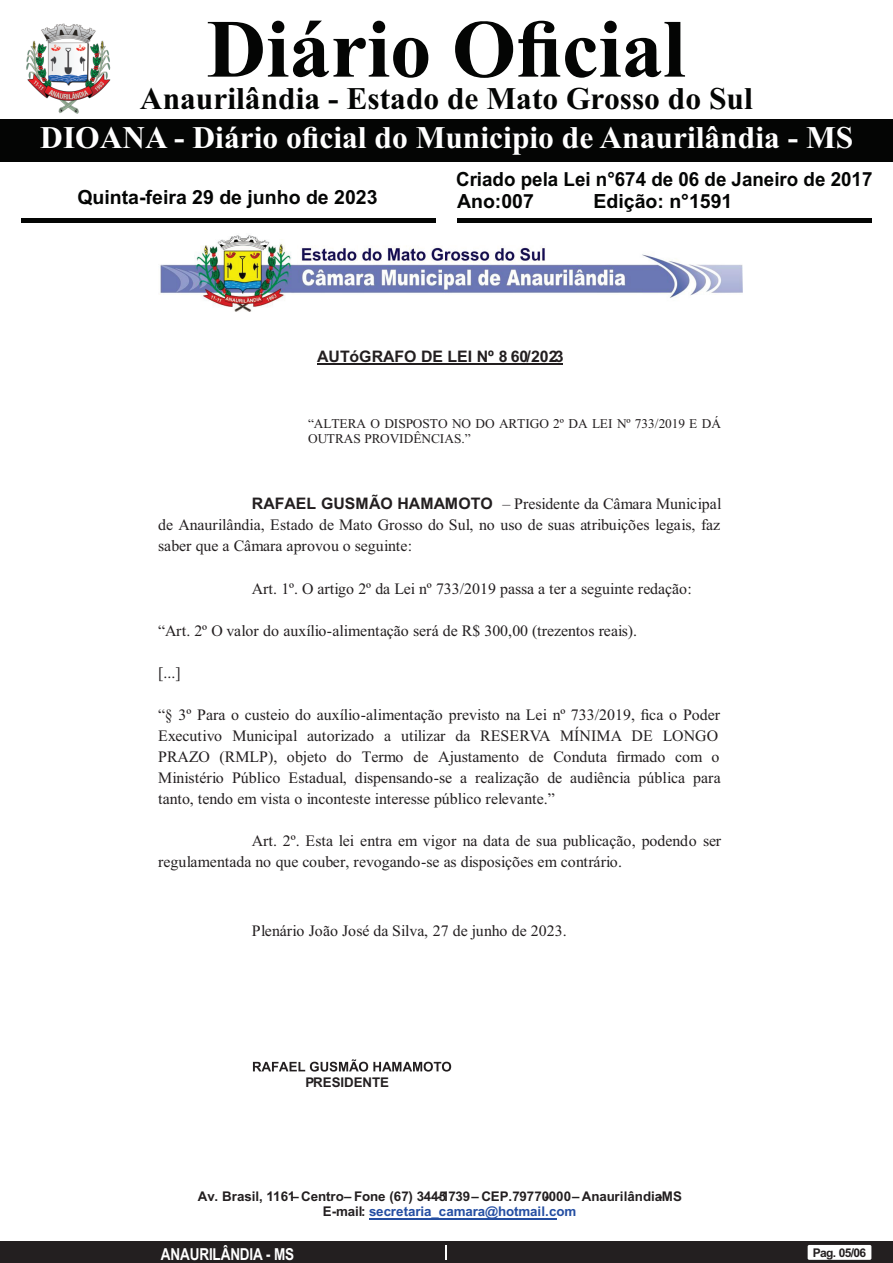
<style>
.page{position:relative;width:893px;height:1263px;background:#fff}
.page>*{position:absolute;margin:0;border:0;box-sizing:border-box;transform-origin:0 0}
.t1{font:700 82.5px "Times New Roman";color:#040504}
.t2{font:700 31.5px "Times New Roman";color:#fff}
.t3{font:700 31.5px "Times New Roman";color:#040504}
.t4{font:700 19.5px/21.8px "Arial";color:#040504;scale:.96 1}
.t5{font:700 19.5px "Arial";color:#040504}
.t6{font:700 16.5px "Arial Narrow";letter-spacing:-.01em;color:#fff}
.t7{font:15.9px/21px "Times New Roman";color:#231f20}
.t8{font:700 15.9px "Arial";color:#231f20}
.t9{font:700 13.35px/15.3px "Arial";color:#231f20}
.t10{font:13.35px/15.3px "Times New Roman";letter-spacing:-.01em;color:#231f20}
.t11{font:700 12px "Arial";letter-spacing:-.055em;color:#231f20}
.s1{font-family:"Arial";font-weight:700}
.s2{color:#244ea2}
</style>
<div class="page">
<div style="left:0;top:1242px;width:893px;height:21px;background:#231f20"></div>
<svg style="left:446px;top:1245px;width:1px;height:15px"></svg>
<div style="left:808px;top:1245px;width:63px;height:15px;background:#fff;border-radius:2px"></div>
<div style="left:0;top:119px;width:893px;height:42px;background:#040504"></div>
<hr style="left:21px;top:218px;width:415px;height:4px;background:#040504">
<hr style="left:457px;top:218px;width:415px;height:4px;background:#040504">
<img style="left:26px;top:23px;width:85px;height:91px">
<img style="left:160px;top:235px;width:583px;height:77px">
<hr style="left:369px;top:1218px;width:187px;height:1px;background:#244ea2">
<hr style="left:317px;top:364px;width:245px;height:1px;background:#231f20">
<svg style="left:253px;top:1059px;width:198px;height:12px"></svg>
<h1 class="t1" style="left:207px;top:21px;width:480px">Diário Oficial</h1>
<h2 class="t3" style="left:140px;top:88px;width:614px">Anaurilândia - Estado de Mato Grosso do Sul</h2>
<h2 class="t2" style="left:40px;top:126px;width:814px">DIOANA - Diário oficial do Municipio de Anaurilândia - MS</h2>
<p class="t5" style="left:77px;top:190px;width:302px">Quinta-feira 29 de junho de 2023</p>
<p class="t4" style="left:456px;top:170px;width:435px">Criado pela Lei n°674 de 06 de Janeiro de 2017<br>Ano:007</p>
<p class="t5" style="left:593px;top:193px;width:140px">Edição: n°1591</p>
<p class="t8" style="left:317px;top:350px;width:248px">AUTóGRAFO DE LEI Nº 8 60/2023</p>
<p class="t10" style="left:308px;top:417px;width:414px">“ALTERA O DISPOSTO NO DO ARTIGO 2º DA LEI Nº 733/2019 E DÁ<br>OUTRAS PROVIDÊNCIAS.”</p>
<p class="t7" style="left:158px;top:495px;width:565px;text-align:justify;text-indent:94px"><span class="s1">RAFAEL GUSMÃO HAMAMOTO</span> – Presidente da Câmara Municipal de Anaurilândia, Estado de Mato Grosso do Sul, no uso de suas atribuições legais, faz saber que a Câmara aprovou o seguinte:</p>
<p class="t7" style="left:252px;top:579px;width:441px">Art. 1º. O artigo 2º da Lei nº 733/2019 passa a ter a seguinte redação:</p>
<p class="t7" style="left:158px;top:621px;width:481px">“Art. 2º O valor do auxílio-alimentação será de R$ 300,00 (trezentos reais).</p>
<p class="t7" style="left:158px;top:663px;width:24px">[...]</p>
<p class="t7" style="left:158px;top:705px;width:564px">“§ 3º Para o custeio do auxílio-alimentação previsto na Lei nº 733/2019, fica o Poder Executivo Municipal autorizado a utilizar da RESERVA MÍNIMA DE LONGO PRAZO (RMLP), objeto do Termo de Ajustamento de Conduta firmado com o Ministério Público Estadual, dispensando-se a realização de audiência pública para tanto, tendo em vista o inconteste interesse público relevante.”</p>
<p class="t7" style="left:158px;top:831px;width:564px;text-indent:94px">Art. 2º. Esta lei entra em vigor na data de sua publicação, podendo ser regulamentada no que couber, revogando-se as disposições em contrário.</p>
<p class="t7" style="left:252px;top:922px;width:316px">Plenário João José da Silva, 27 de junho de 2023.</p>
<p class="t9" style="left:305px;top:1075px;width:85px">PRESIDENTE</p>
<p class="t9" style="left:323px;top:1190px;width:361px;text-indent:-125px">Av. Brasil, 1161 – Centro– Fone (67) 3445-1739– CEP.79770-000– Anaurilândia-MS<br>E-mail: <span class="s2">secretaria_camara@hotmail.com</span></p>
<p class="t6" style="left:161px;top:1248px;width:135px">ANAURILÂNDIA - MS</p>
<p class="t11" style="left:813px;top:1248px;width:55px">Pag. 05/06</p>
</div>
